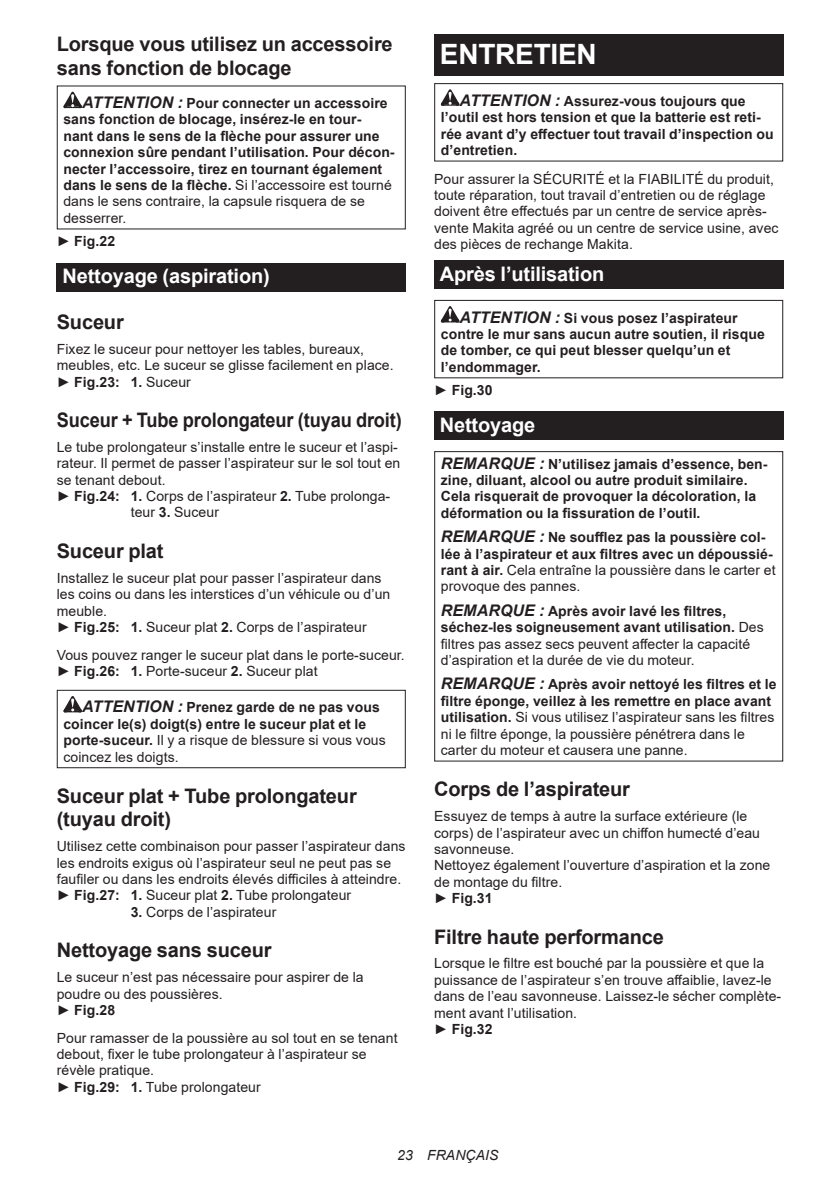
<style>
.page{position:relative;width:840px;height:1191px;background:#fff}
.page>*{position:absolute;margin:0;border:0;box-sizing:border-box;transform-origin:0 0}
.t1{font:700 28px "Arial";letter-spacing:-.01em;color:#fff}
.t2{font:700 20px/23.4px "Arial";letter-spacing:-.01em;color:#231f20}
.t3{font:700 20px "Arial";letter-spacing:-.01em;color:#fff}
.t4{font:700 20px "Arial";letter-spacing:-.01em;color:#231f20;scale:.91 1}
.t5{font:14px/16.4px "Arial";letter-spacing:.005em;color:#231f20}
.t6{font:700 14px/16.4px "Arial";letter-spacing:.005em;color:#231f20}
.t7{font:italic 14px "Arial";letter-spacing:.005em;color:#231f20}
.s1{font-style:italic;font-size:16px}
.s2{font-weight:400}
.s3{font-weight:700}
.s4{font-weight:700;font-style:italic;font-size:16px}
</style>
<div class="page">
<svg style="left:63px;top:92px;width:19px;height:16px"></svg>
<div style="left:57px;top:263px;width:348px;height:28px;background:#231f20"></div>
<svg style="left:63px;top:696px;width:19px;height:16px"></svg>
<div style="left:57px;top:690px;width:348px;height:78px;border:1px solid #231f20"></div>
<div style="left:434px;top:34px;width:348px;height:41px;background:#231f20"></div>
<svg style="left:440px;top:89px;width:19px;height:17px"></svg>
<div style="left:434px;top:83px;width:348px;height:79px;border:1px solid #231f20"></div>
<div style="left:434px;top:260px;width:348px;height:29px;background:#231f20"></div>
<svg style="left:440px;top:306px;width:19px;height:16px"></svg>
<div style="left:434px;top:300px;width:348px;height:78px;border:1px solid #231f20"></div>
<div style="left:434px;top:412px;width:348px;height:28px;background:#231f20"></div>
<div style="left:434px;top:451px;width:348px;height:310px;border:1px solid #231f20"></div>
<h2 class="t2" style="left:57px;top:33px;width:337px">Lorsque vous utilisez un accessoire sans fonction de blocage</h2>
<p class="t6" style="left:63px;top:95px;width:332px;text-indent:19px"><span class="s1">ATTENTION :</span> Pour connecter un accessoire sans fonction de blocage, insérez-le en tour&shy;nant dans le sens de la flèche pour assurer une connexion sûre pendant l’utilisation. Pour décon&shy;necter l’accessoire, tirez en tournant également dans le sens de la flèche. <span class="s2">Si l’accessoire est tourné dans le sens contraire, la capsule risquera de se desserrer.</span></p>
<p class="t6" style="left:57px;top:233px;width:60px"><span class="s2">►</span> Fig.22</p>
<h2 class="t3" style="left:62px;top:262px;width:209px">Nettoyage (aspiration)</h2>
<h2 class="t2" style="left:57px;top:310px;width:68px">Suceur</h2>
<p class="t5" style="left:57px;top:341px;width:338px">Fixez le suceur pour nettoyer les tables, bureaux, meubles, etc. Le suceur se glisse facilement en place. ► <span class="s3">Fig.23: 1.</span> Suceur</p>
<h2 class="t4" style="left:57px;top:406px;width:380px">Suceur + Tube prolongateur (tuyau droit)</h2>
<p class="t5" style="left:57px;top:439px;width:342px">Le tube prolongateur s’installe entre le suceur et l’aspi-</p>
<p class="t5" style="left:57px;top:455px;width:345px">rateur. Il permet de passer l’aspirateur sur le sol tout en</p>
<p class="t5" style="left:57px;top:471px;width:110px">se tenant debout.</p>
<p class="t5" style="left:57px;top:488px;width:335px">► <span class="s3">Fig.24: 1.</span> Corps de l’aspirateur <span class="s3">2.</span> Tube prolonga-</p>
<p class="t5" style="left:131px;top:504px;width:90px">teur <span class="s3">3.</span> Suceur</p>
<h2 class="t2" style="left:57px;top:539px;width:108px">Suceur plat</h2>
<p class="t5" style="left:57px;top:569px;width:335px">Installez le suceur plat pour passer l’aspirateur dans les coins ou dans les interstices d’un véhicule ou d’un meuble.<br>► <span class="s3">Fig.25: 1.</span> Suceur plat <span class="s3">2.</span> Corps de l’aspirateur</p>
<p class="t5" style="left:57px;top:646px;width:349px">Vous pouvez ranger le suceur plat dans le porte-suceur. ► <span class="s3">Fig.26: 1.</span> Porte-suceur <span class="s3">2.</span> Suceur plat</p>
<p class="t6" style="left:63px;top:699px;width:323px;text-indent:19px"><span class="s1">ATTENTION :</span> Prenez garde de ne pas vous coincer le(s) doigt(s) entre le suceur plat et le porte-suceur. <span class="s2">Il y a risque de blessure si vous vous coincez les doigts.</span></p>
<h2 class="t2" style="left:57px;top:784px;width:301px">Suceur plat + Tube prolongateur (tuyau droit)</h2>
<p class="t5" style="left:57px;top:838px;width:350px">Utilisez cette combinaison pour passer l’aspirateur dans les endroits exigus où l’aspirateur seul ne peut pas se faufiler ou dans les endroits élevés difficiles à atteindre. ► <span class="s3">Fig.27: 1.</span> Suceur plat <span class="s3">2.</span> Tube prolongateur</p>
<p class="t5" style="left:131px;top:903px;width:147px"><span class="s3">3.</span> Corps de l’aspirateur</p>
<h2 class="t2" style="left:57px;top:938px;width:216px">Nettoyage sans suceur</h2>
<p class="t5" style="left:57px;top:969px;width:308px">Le suceur n’est pas nécessaire pour aspirer de la poudre ou des poussières.<br>► <span class="s3">Fig.28</span></p>
<p class="t5" style="left:57px;top:1029px;width:342px">Pour ramasser de la poussière au sol tout en se tenant debout, fixer le tube prolongateur à l’aspirateur se révèle pratique.<br>► <span class="s3">Fig.29: 1.</span> Tube prolongateur</p>
<h1 class="t1" style="left:439px;top:34px;width:158px">ENTRETIEN</h1>
<p class="t6" style="left:440px;top:93px;width:334px;text-indent:19px"><span class="s1">ATTENTION :</span> Assurez-vous toujours que l’outil est hors tension et que la batterie est reti&shy;rée avant d’y effectuer tout travail d’inspection ou d’entretien.</p>
<p class="t5" style="left:434px;top:170px;width:346px">Pour assurer la SÉCURITÉ et la FIABILITÉ du produit, toute réparation, tout travail d’entretien ou de réglage doivent être effectués par un centre de service après&shy;vente Makita agréé ou un centre de service usine, avec des pièces de rechange Makita.</p>
<h2 class="t3" style="left:439px;top:259px;width:166px">Après l’utilisation</h2>
<p class="t6" style="left:440px;top:309px;width:325px;text-indent:19px"><span class="s1">ATTENTION :</span> Si vous posez l’aspirateur contre le mur sans aucun autre soutien, il risque de tomber, ce qui peut blesser quelqu’un et l’endommager.</p>
<p class="t6" style="left:434px;top:382px;width:60px"><span class="s2">►</span> Fig.30</p>
<h2 class="t3" style="left:439px;top:410px;width:97px">Nettoyage</h2>
<p class="t6" style="left:440px;top:456px;width:328px"><span class="s1">REMARQUE :</span> N’utilisez jamais d’essence, ben&shy;zine, diluant, alcool ou autre produit similaire.<br>Cela risquerait de provoquer la décoloration, la déformation ou la fissuration de l’outil.</p>
<p class="t6" style="left:440px;top:529px;width:336px"><span class="s1">REMARQUE :</span> Ne soufflez pas la poussière col&shy;lée à l’aspirateur et aux filtres avec un dépoussié&shy;rant à air. <span class="s2">Cela entraîne la poussière dans le carter et provoque des pannes.</span></p>
<p class="t5" style="left:440px;top:602px;width:324px"><span class="s4">REMARQUE :</span> <span class="s3">Après avoir lavé les filtres, séchez-les soigneusement avant utilisation.</span> Des filtres pas assez secs peuvent affecter la capacité d’aspiration et la durée de vie du moteur.</p>
<p class="t5" style="left:440px;top:676px;width:337px"><span class="s4">REMARQUE :</span> <span class="s3">Après avoir nettoyé les filtres et le filtre éponge, veillez à les remettre en place avant utilisation.</span> Si vous utilisez l’aspirateur sans les filtres ni le filtre éponge, la poussière pénétrera dans le carter du moteur et causera une panne.</p>
<h2 class="t2" style="left:434px;top:778px;width:197px">Corps de l’aspirateur</h2>
<p class="t5" style="left:434px;top:808px;width:337px">Essuyez de temps à autre la surface extérieure (le corps) de l’aspirateur avec un chiffon humecté d’eau savonneuse.<br>Nettoyez également l’ouverture d’aspiration et la zone de montage du filtre.<br>► <span class="s3">Fig.31</span></p>
<h2 class="t2" style="left:434px;top:925px;width:231px">Filtre haute performance</h2>
<p class="t5" style="left:434px;top:955px;width:348px">Lorsque le filtre est bouché par la poussière et que la puissance de l’aspirateur s’en trouve affaiblie, lavez-le dans de l’eau savonneuse. Laissez-le sécher complète&shy;ment avant l’utilisation.<br>► <span class="s3">Fig.32</span></p>
<p class="t7" style="left:397px;top:1146px;width:103px">23 FRANÇAIS</p>
</div>
